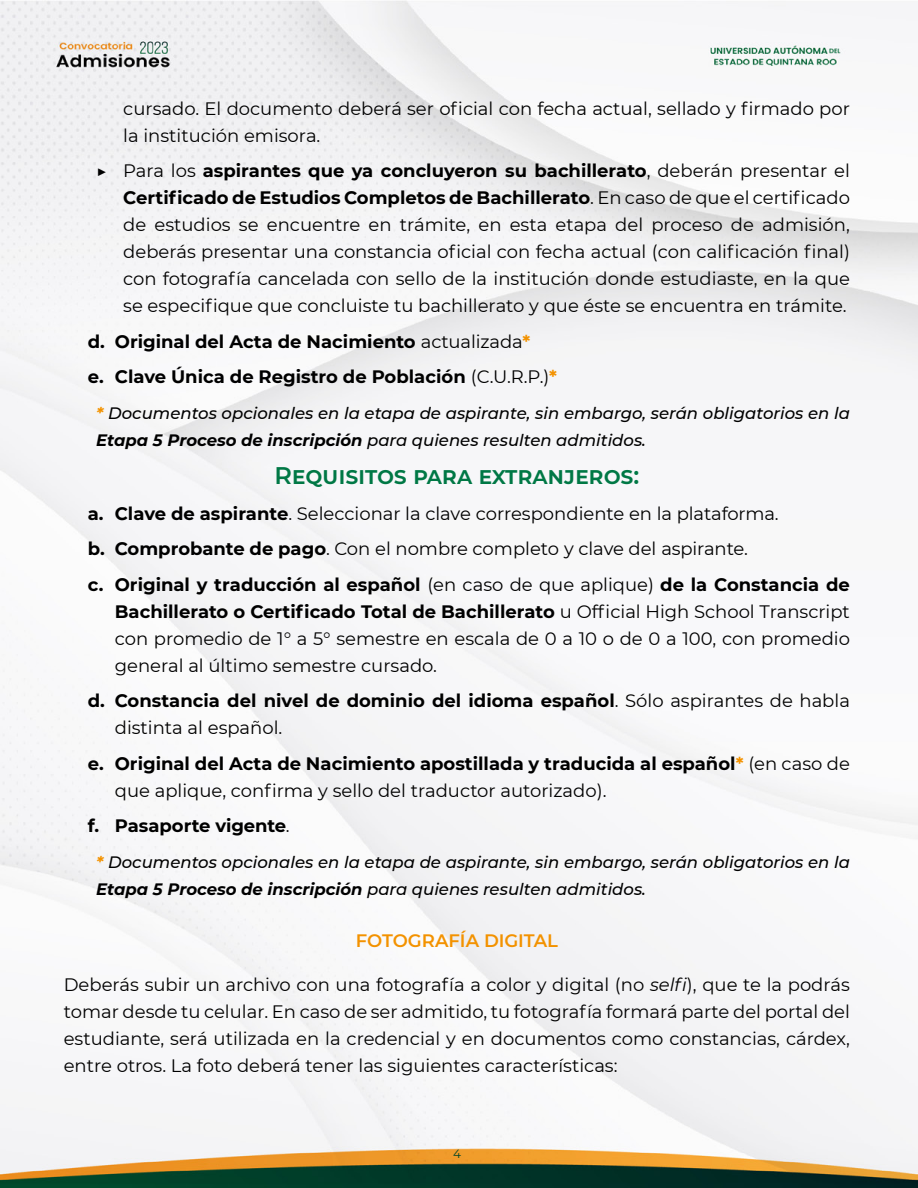
<style>
.page{position:relative;width:918px;height:1188px;background:#fff}
.page>*{position:absolute;margin:0;border:0;box-sizing:border-box;transform-origin:0 0}
.t1{font:600 24px "Montserrat";letter-spacing:-.01em;color:#007845}
.t2{font:18px/27px "Montserrat";color:#000;text-align:justify}
.t3{font:700 18px/27px "Montserrat";color:#000}
.t4{font:600 18px "Montserrat";letter-spacing:-.01em;color:#f39200}
.t5{font:italic 500 16.5px/27px "Montserrat";color:#000}
.t6{font:12px "Montserrat";color:#004528}
.s1{font-weight:700}
.s2{font-weight:400}
.s3{color:#f39200}
.s4{font-weight:700;color:#f39200}
.s5{font-style:italic}
</style>
<div class="page">
<img style="left:0;top:0;width:918px;height:1188px">
<p class="t2" style="left:123px;top:94px;width:728px">cursado. El documento deberá ser oficial con fecha actual, sellado y firmado por la institución emisora.</p>
<p class="t2" style="left:123px;top:157px;width:728px;text-indent:-27px">▶ Para los <span class="s1">aspirantes que ya concluyeron su bachillerato</span>, deberán presentar el <span class="s1">Certificado de Estudios Completos de Bachillerato</span>. En caso de que el certificado de estudios se encuentre en trámite, en esta etapa del proceso de admisión, deberás presentar una constancia oficial con fecha actual (con calificación final) con fotografía cancelada con sello de la institución donde estudiaste, en la que se especifique que concluiste tu bachillerato y que éste se encuentra en trámite.</p>
<p class="t3" style="left:88px;top:323px;width:471px;line-height:35.5px">d. Original del Acta de Nacimiento <span class="s2">actualizada</span><span class="s3">*<br></span>e. Clave Única de Registro de Población <span class="s2">(C.U.R.P.)</span><span class="s3">*</span></p>
<p class="t5" style="left:96px;top:399px;width:755px"><span class="s4">*</span> Documentos opcionales en la etapa de aspirante, sin embargo, serán obligatorios en la<br><span class="s1">Etapa 5 Proceso de inscripción</span> para quienes resulten admitidos.</p>
<h1 class="t1" style="left:275px;top:459px;width:366px">Requisitos para extranjeros:</h1>
<p class="t2" style="left:88px;top:495px;width:764px;line-height:35.5px;text-align:left"><span class="s1">a. Clave de aspirante</span>. Seleccionar la clave correspondiente en la plataforma.<br><span class="s1">b. Comprobante de pago</span>. Con el nombre completo y clave del aspirante.<br><span class="s1">c. Original y traducción al español</span> (en caso de que aplique) <span class="s1">de la Constancia de</span></p>
<p class="t2" style="left:115px;top:597px;width:737px"><span class="s1">Bachillerato o Certificado Total de Bachillerato</span> u Official High School Transcript con promedio de 1° a 5° semestre en escala de 0 a 10 o de 0 a 100, con promedio general al último semestre cursado.</p>
<p class="t3" style="left:115px;top:687px;width:737px;text-indent:-27px">d. Constancia del nivel de dominio del idioma español<span class="s2">. Sólo aspirantes de habla distinta al español.</span></p>
<p class="t3" style="left:115px;top:749px;width:737px;text-indent:-27px">e. Original del Acta de Nacimiento apostillada y traducida al español<span class="s3">*</span> <span class="s2">(en caso de que aplique, confirma y sello del traductor autorizado).</span></p>
<p class="t3" style="left:88px;top:812px;width:203px">f. Pasaporte vigente<span class="s2">.</span></p>
<p class="t5" style="left:96px;top:848px;width:755px"><span class="s4">*</span> Documentos opcionales en la etapa de aspirante, sin embargo, serán obligatorios en la<br><span class="s1">Etapa 5 Proceso de inscripción</span> para quienes resulten admitidos.</p>
<p class="t4" style="left:356px;top:928px;width:204px">FOTOGRAFÍA DIGITAL</p>
<p class="t2" style="left:64px;top:971px;width:788px">Deberás subir un archivo con una fotografía a color y digital (no <span class="s5">selfi</span>), que te la podrás tomar desde tu celular. En caso de ser admitido, tu fotografía formará parte del portal del estudiante, será utilizada en la credencial y en documentos como constancias, cárdex, entre otros. La foto deberá tener las siguientes características:</p>
<p class="t6" style="left:453px;top:1146px;width:9px">4</p>
</div>
